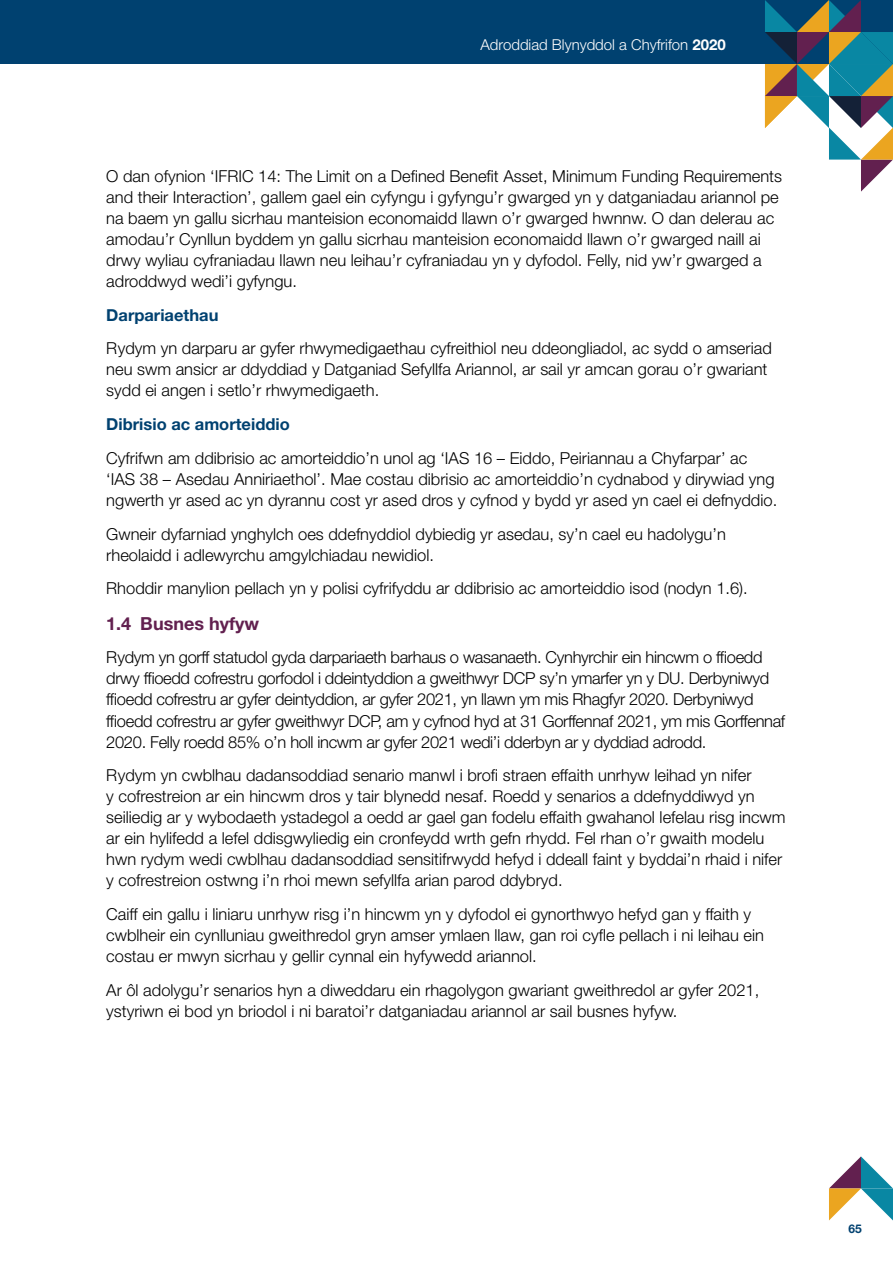
<style>
.page{position:relative;width:893px;height:1263px;background:#fff}
.page>*{position:absolute;margin:0;border:0;box-sizing:border-box;transform-origin:0 0}
.H3{font:700 18px "Helvetica Neue LT Std";color:#62204f}
.Body_copy{font:300 16.5px/21px "Helvetica Neue LT Std";color:#000}
.Body_copy-2{font:300 16.5px/21px "Helvetica Neue LT Std";letter-spacing:-.02em;color:#000}
.H4{font:700 16.5px "Helvetica Neue LT Std";color:#004170}
.t1{font:300 15px "Helvetica Neue LT Std";color:#fff}
.t2{font:700 12px "Helvetica Neue LT Std";color:#004170}
.s1{font-weight:700}
</style>
<div class="page">
<div style="left:0;top:0;width:893px;height:64px;background:#004170"></div>
<svg style="left:829px;top:1156px;width:64px;height:64px"></svg>
<svg style="left:765px;top:0;width:128px;height:192px"></svg>
<p class="t1" style="left:480px;top:35px;width:247px">Adroddiad Blynyddol a Chyfrifon <span class="s1">2020</span></p>
<p class="Body_copy" style="left:106px;top:165px;width:677px">O dan ofynion ‘IFRIC 14: The Limit on a Defined Benefit Asset, Minimum Funding Requirements and their Interaction’, gallem gael ein cyfyngu i gyfyngu’r gwarged yn y datganiadau ariannol pe na baem yn gallu sicrhau manteision economaidd llawn o’r gwarged hwnnw. O dan delerau ac amodau’r Cynllun byddem yn gallu sicrhau manteision economaidd llawn o’r gwarged naill ai drwy wyliau cyfraniadau llawn neu leihau’r cyfraniadau yn y dyfodol. Felly, nid yw’r gwarged a adroddwyd wedi’i gyfyngu.</p>
<h5 class="H4" style="left:106px;top:305px;width:114px">Darpariaethau</h5>
<p class="Body_copy" style="left:106px;top:338px;width:667px">Rydym yn darparu ar gyfer rhwymedigaethau cyfreithiol neu ddeongliadol, ac sydd o amseriad neu swm ansicr ar ddyddiad y Datganiad Sefyllfa Ariannol, ar sail yr amcan gorau o’r gwariant sydd ei angen i setlo’r rhwymedigaeth.</p>
<h5 class="H4" style="left:106px;top:414px;width:185px">Dibrisio ac amorteiddio</h5>
<p class="Body_copy" style="left:106px;top:447px;width:672px">Cyfrifwn am ddibrisio ac amorteiddio’n unol ag ‘IAS 16 – Eiddo, Peiriannau a Chyfarpar’ ac ‘IAS 38 – Asedau Anniriaethol’. Mae costau dibrisio ac amorteiddio’n cydnabod y dirywiad yng ngwerth yr ased ac yn dyrannu cost yr ased dros y cyfnod y bydd yr ased yn cael ei defnyddio.</p>
<p class="Body_copy" style="left:106px;top:523px;width:621px">Gwneir dyfarniad ynghylch oes ddefnyddiol dybiedig yr asedau, sy’n cael eu hadolygu’n rheolaidd i adlewyrchu amgylchiadau newidiol.</p>
<p class="Body_copy" style="left:106px;top:578px;width:643px">Rhoddir manylion pellach yn y polisi cyfrifyddu ar ddibrisio ac amorteiddio isod (nodyn 1.6).</p>
<h4 class="H3" style="left:106px;top:612px;width:154px">1.4 Busnes hyfyw</h4>
<p class="Body_copy-2" style="left:106px;top:647px;width:680px">Rydym yn gorff statudol gyda darpariaeth barhaus o wasanaeth. Cynhyrchir ein hincwm o ffioedd drwy ffioedd cofrestru gorfodol i ddeintyddion a gweithwyr DCP sy’n ymarfer yn y DU. Derbyniwyd ffioedd cofrestru ar gyfer deintyddion, ar gyfer 2021, yn llawn ym mis Rhagfyr 2020. Derbyniwyd ffioedd cofrestru ar gyfer gweithwyr DCP, am y cyfnod hyd at 31 Gorffennaf 2021, ym mis Gorffennaf 2020. Felly roedd 85% o’n holl incwm ar gyfer 2021 wedi’i dderbyn ar y dyddiad adrodd.</p>
<p class="Body_copy" style="left:106px;top:764px;width:681px">Rydym yn cwblhau dadansoddiad senario manwl i brofi straen effaith unrhyw leihad yn nifer<br>y cofrestreion ar ein hincwm dros y tair blynedd nesaf. Roedd y senarios a ddefnyddiwyd yn seiliedig ar y wybodaeth ystadegol a oedd ar gael gan fodelu effaith gwahanol lefelau risg incwm ar ein hylifedd a lefel ddisgwyliedig ein cronfeydd wrth gefn rhydd. Fel rhan o’r gwaith modelu hwn rydym wedi cwblhau dadansoddiad sensitifrwydd hefyd i ddeall faint y byddai’n rhaid i nifer y cofrestreion ostwng i’n rhoi mewn sefyllfa arian parod ddybryd.</p>
<p class="Body_copy" style="left:106px;top:903px;width:659px">Caiff ein gallu i liniaru unrhyw risg i’n hincwm yn y dyfodol ei gynorthwyo hefyd gan y ffaith y cwblheir ein cynlluniau gweithredol gryn amser ymlaen llaw, gan roi cyfle pellach i ni leihau ein costau er mwyn sicrhau y gellir cynnal ein hyfywedd ariannol.</p>
<p class="Body_copy" style="left:106px;top:979px;width:654px">Ar ôl adolygu’r senarios hyn a diweddaru ein rhagolygon gwariant gweithredol ar gyfer 2021, ystyriwn ei bod yn briodol i ni baratoi’r datganiadau ariannol ar sail busnes hyfyw.</p>
<p class="t2" style="left:849px;top:1221px;width:15px">65</p>
</div>
